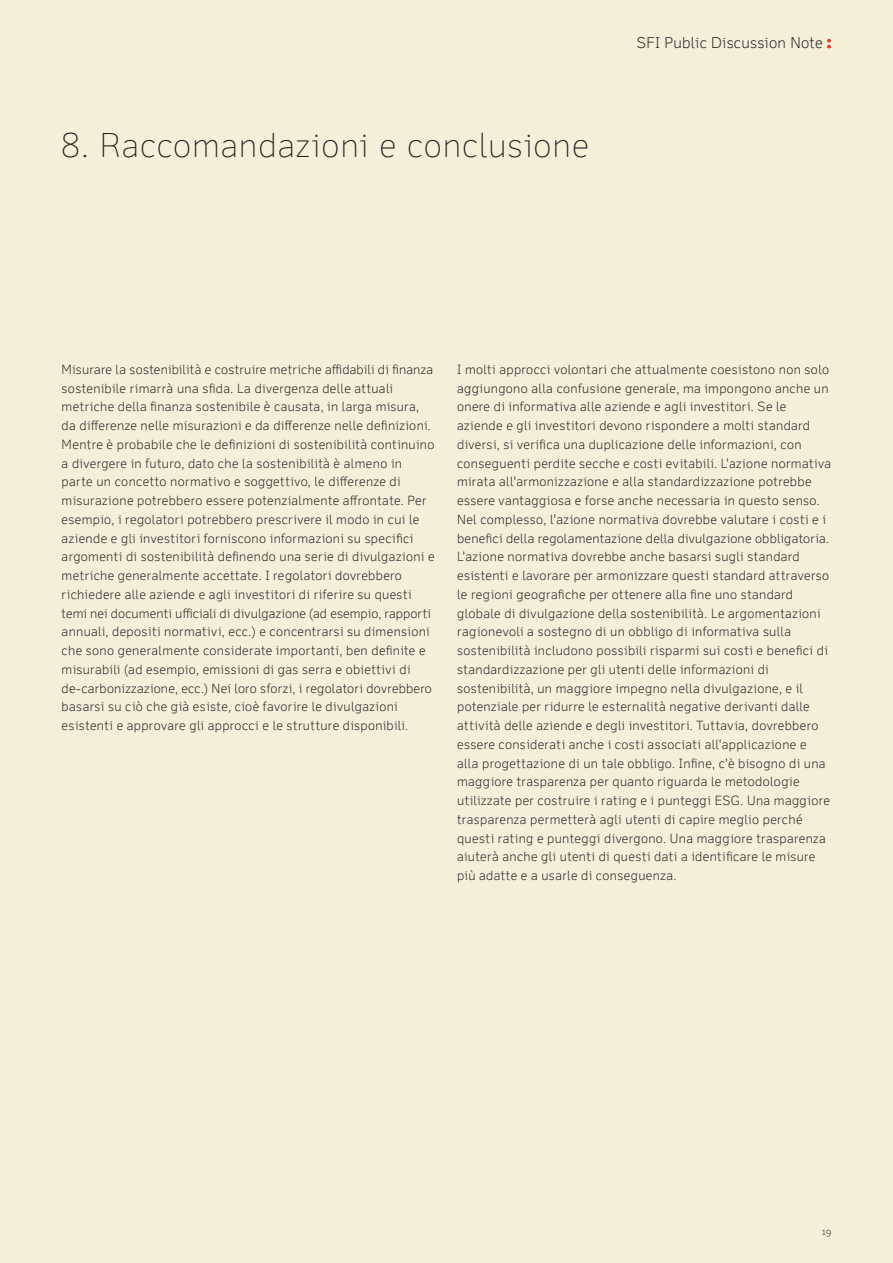
<style>
.page{position:relative;width:893px;height:1263px;background:#f5eed9}
.page>*{position:absolute;margin:0;border:0;box-sizing:border-box;transform-origin:0 0}
.Main_Title{font:100 33px "Felbridge Pro";letter-spacing:.03em;color:#231f20}
.t1{font:300 15px "Felbridge Pro";letter-spacing:.02em;color:#231f20}
.Copy{font:300 12.75px/18.8px "Felbridge Pro";letter-spacing:.03em;color:#231f20}
.t2{font:300 9px "Felbridge Pro";color:#231f20}
.s1{font-weight:700;font-size:16.5px;color:#ee2e22}
</style>
<div class="page">
<p class="Main_Title" style="left:62px;top:125px;width:529px">8. Raccomandazioni e conclusione</p>
<p class="t1" style="left:637px;top:34px;width:196px">SFI Public Discussion Note <span class="s1">:</span></p>
<p class="Copy" style="left:62px;top:360px;width:374px">Misurare la sostenibilità e costruire metriche affidabili di finanza sostenibile rimarrà una sfida. La divergenza delle attuali metriche della finanza sostenibile è causata, in larga misura, da differenze nelle misurazioni e da differenze nelle definizioni.<br>Mentre è probabile che le definizioni di sostenibilità continuino a divergere in futuro, dato che la sostenibilità è almeno in parte un concetto normativo e soggettivo, le differenze di misurazione potrebbero essere potenzialmente affrontate. Per esempio, i regolatori potrebbero prescrivere il modo in cui le aziende e gli investitori forniscono informazioni su specifici argomenti di sostenibilità definendo una serie di divulgazioni e metriche generalmente accettate. I regolatori dovrebbero richiedere alle aziende e agli investitori di riferire su questi temi nei documenti ufficiali di divulgazione (ad esempio, rapporti annuali, depositi normativi, ecc.) e concentrarsi su dimensioni che sono generalmente considerate importanti, ben definite e misurabili (ad esempio, emissioni di gas serra e obiettivi di de-carbonizzazione, ecc.) Nei loro sforzi, i regolatori dovrebbero basarsi su ciò che già esiste, cioè favorire le divulgazioni esistenti e approvare gli approcci e le strutture disponibili.</p>
<p class="Copy" style="left:457px;top:360px;width:376px">I molti approcci volontari che attualmente coesistono non solo aggiungono alla confusione generale, ma impongono anche un onere di informativa alle aziende e agli investitori. Se le aziende e gli investitori devono rispondere a molti standard diversi, si verifica una duplicazione delle informazioni, con conseguenti perdite secche e costi evitabili. L'azione normativa mirata all'armonizzazione e alla standardizzazione potrebbe essere vantaggiosa e forse anche necessaria in questo senso.<br>Nel complesso, l'azione normativa dovrebbe valutare i costi e i benefici della regolamentazione della divulgazione obbligatoria.<br>L'azione normativa dovrebbe anche basarsi sugli standard esistenti e lavorare per armonizzare questi standard attraverso le regioni geografiche per ottenere alla fine uno standard globale di divulgazione della sostenibilità. Le argomentazioni ragionevoli a sostegno di un obbligo di informativa sulla sostenibilità includono possibili risparmi sui costi e benefici di standardizzazione per gli utenti delle informazioni di sostenibilità, un maggiore impegno nella divulgazione, e il potenziale per ridurre le esternalità negative derivanti dalle attività delle aziende e degli investitori. Tuttavia, dovrebbero essere considerati anche i costi associati all'applicazione e<br>alla progettazione di un tale obbligo. Infine, c'è bisogno di una maggiore trasparenza per quanto riguarda le metodologie utilizzate per costruire i rating e i punteggi ESG. Una maggiore trasparenza permetterà agli utenti di capire meglio perché questi rating e punteggi divergono. Una maggiore trasparenza aiuterà anche gli utenti di questi dati a identificare le misure più adatte e a usarle di conseguenza.</p>
<p class="t2" style="left:822px;top:1226px;width:11px">19</p>
</div>
